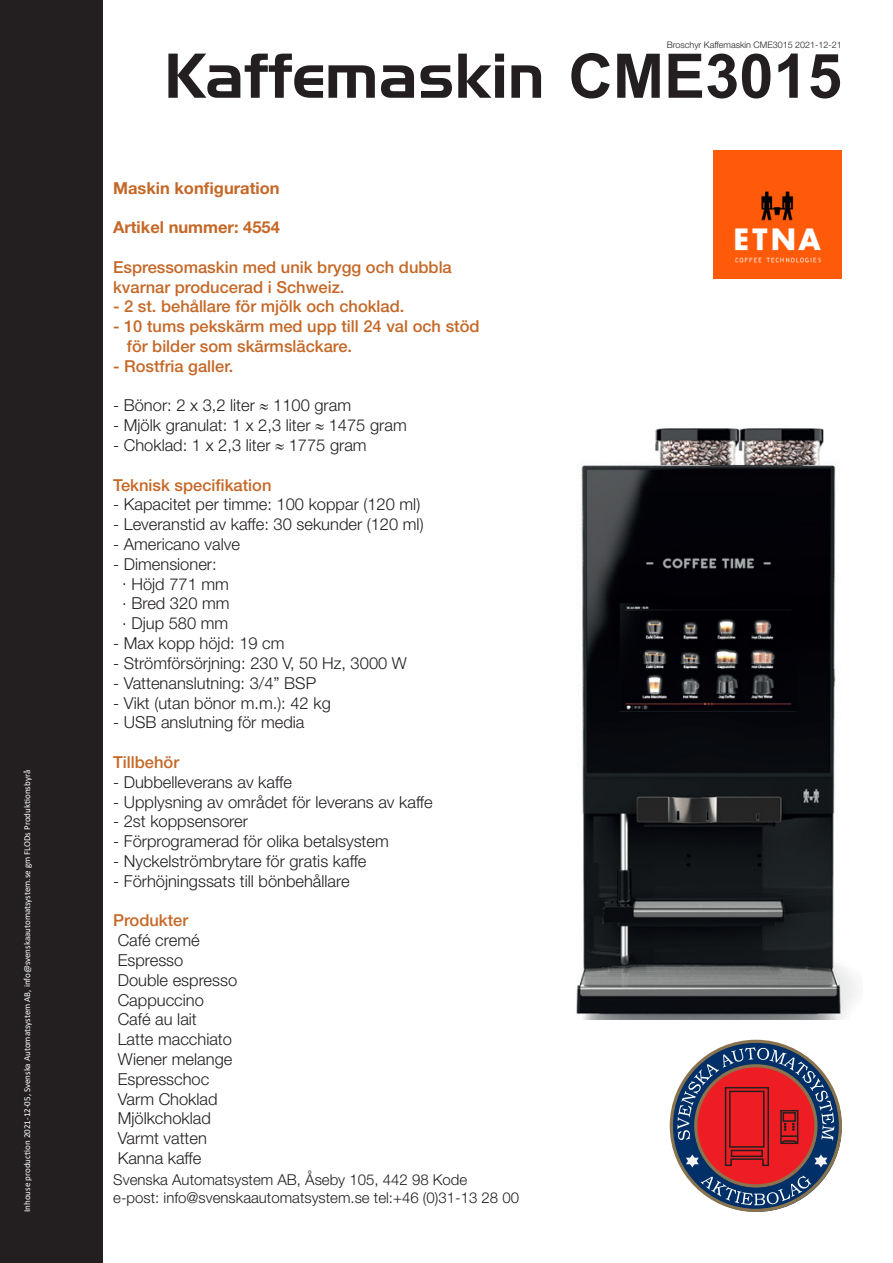
<style>
.page{position:relative;width:893px;height:1263px;background:#fff}
.page>*{position:absolute;margin:0;border:0;box-sizing:border-box;transform-origin:0 0}
.t1{font:61.5px "Handel Gothic BT";color:#231f20}
.t2{font:300 16.5px "Helvetica Neue";color:#231f20}
.t3{font:500 16.5px/19.8px "Helvetica Neue";color:#c56827}
.t4{font:700 16.5px "Helvetica Neue";color:#c56827}
.t5{font:300 15px "Helvetica Neue";color:#231f20}
.t6{font:9px "Calibri";color:#fff}
.t7{font:300 9px "Helvetica Neue";color:#231f20}
.s1{font-family:"Arial";font-weight:700}
</style>
<div class="page">
<div style="left:0;top:0;width:102px;height:1263px;background:#231f20"></div>
<svg style="left:670px;top:1040px;width:172px;height:172px"></svg>
<img style="left:713px;top:151px;width:128px;height:128px">
<img style="left:576px;top:428px;width:282px;height:591px">
<p class="t6" style="left:21px;top:1212px;width:443px;rotate:-90deg">Inhouse production 2021-12-05, Svenska Automatsystem AB, info@svenskaautomatsystem.se gm FLODs Produktionsbyrå</p>
<p class="t7" style="left:667px;top:39px;width:177px">Broschyr Kaffemaskin CME3015 2021-12-21</p>
<p class="t1" style="left:164px;top:39px;width:679px">Kaffemaskin <span class="s1">CME3015</span></p>
<p class="t4" style="left:113px;top:178px;width:168px">Maskin konfiguration</p>
<p class="t4" style="left:113px;top:217px;width:168px">Artikel nummer: 4554</p>
<p class="t3" style="left:113px;top:257px;width:340px">Espressomaskin med unik brygg och dubbla kvarnar producerad i Schweiz.</p>
<p class="t3" style="left:113px;top:296px;width:293px">- 2 st. behållare för mjölk och choklad.</p>
<p class="t3" style="left:113px;top:316px;width:368px">- 10 tums pekskärm med upp till 24 val och stöd</p>
<p class="t3" style="left:127px;top:336px;width:227px">för bilder som skärmsläckare.</p>
<p class="t3" style="left:113px;top:356px;width:122px">- Rostfria galler.</p>
<p class="t2" style="left:113px;top:395px;width:240px">- Bönor: 2 x 3,2 liter ≈ 1100 gram</p>
<p class="t2" style="left:113px;top:415px;width:295px">- Mjölk granulat: 1 x 2,3 liter ≈ 1475 gram</p>
<p class="t2" style="left:113px;top:435px;width:255px">- Choklad: 1 x 2,3 liter ≈ 1775 gram</p>
<p class="t3" style="left:113px;top:475px;width:160px">Teknisk specifikation</p>
<p class="t2" style="left:113px;top:494px;width:309px">- Kapacitet per timme: 100 koppar (120 ml)</p>
<p class="t2" style="left:113px;top:514px;width:312px">- Leveranstid av kaffe: 30 sekunder (120 ml)</p>
<p class="t2" style="left:113px;top:534px;width:128px">- Americano valve</p>
<p class="t2" style="left:113px;top:554px;width:105px">- Dimensioner:</p>
<p class="t2" style="left:122px;top:574px;width:108px">. Höjd 771 mm</p>
<p class="t2" style="left:122px;top:593px;width:109px">. Bred 320 mm</p>
<p class="t2" style="left:122px;top:613px;width:108px">. Djup 580 mm</p>
<p class="t2" style="left:113px;top:633px;width:173px">- Max kopp höjd: 19 cm</p>
<p class="t2" style="left:113px;top:653px;width:295px">- Strömförsörjning: 230 V, 50 Hz, 3000 W</p>
<p class="t2" style="left:113px;top:673px;width:204px">- Vattenanslutning: 3/4” BSP</p>
<p class="t2" style="left:113px;top:692px;width:219px">- Vikt (utan bönor m.m.): 42 kg</p>
<p class="t2" style="left:113px;top:712px;width:193px">- USB anslutning för media</p>
<p class="t3" style="left:113px;top:752px;width:68px">Tillbehör</p>
<p class="t2" style="left:113px;top:772px;width:180px">- Dubbelleverans av kaffe</p>
<p class="t2" style="left:113px;top:791px;width:321px">- Upplysning av området för leverans av kaffe</p>
<p class="t2" style="left:113px;top:811px;width:136px">- 2st koppsensorer</p>
<p class="t2" style="left:113px;top:831px;width:277px">- Förprogramerad för olika betalsystem</p>
<p class="t2" style="left:113px;top:851px;width:255px">- Nyckelströmbrytare för gratis kaffe</p>
<p class="t2" style="left:113px;top:871px;width:238px">- Förhöjningssats till bönbehållare</p>
<p class="t3" style="left:113px;top:910px;width:77px">Produkter</p>
<p class="t2" style="left:118px;top:930px;width:83px">Café cremé</p>
<p class="t2" style="left:118px;top:950px;width:67px">Espresso</p>
<p class="t2" style="left:118px;top:970px;width:121px">Double espresso</p>
<p class="t2" style="left:118px;top:989px;width:88px">Cappuccino</p>
<p class="t2" style="left:118px;top:1009px;width:81px">Café au lait</p>
<p class="t2" style="left:118px;top:1029px;width:116px">Latte macchiato</p>
<p class="t2" style="left:118px;top:1049px;width:116px">Wiener melange</p>
<p class="t2" style="left:118px;top:1069px;width:93px">Espresschoc</p>
<p class="t2" style="left:118px;top:1088px;width:101px">Varm Choklad</p>
<p class="t2" style="left:118px;top:1108px;width:95px">Mjölkchoklad</p>
<p class="t2" style="left:118px;top:1128px;width:91px">Varmt vatten</p>
<p class="t2" style="left:118px;top:1148px;width:85px">Kanna kaffe</p>
<p class="t5" style="left:113px;top:1171px;width:355px">Svenska Automatsystem AB, Åseby 105, 442 98 Kode</p>
<p class="t5" style="left:113px;top:1189px;width:407px">e-post: info@svenskaautomatsystem.se tel:+46 (0)31-13 28 00</p>
</div>
